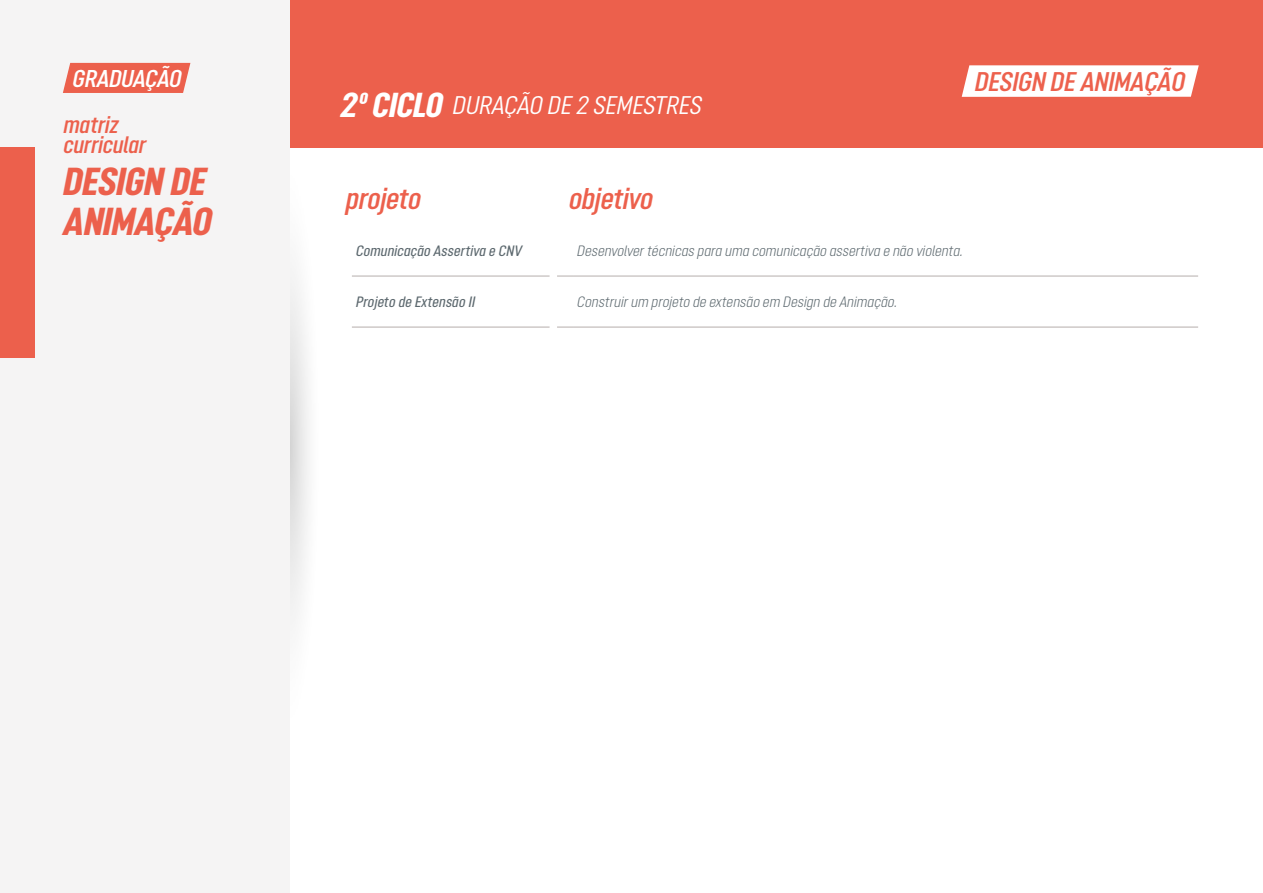
<style>
.page{position:relative;width:1263px;height:893px;background:#fff}
.page>*{position:absolute;margin:0;border:0;box-sizing:border-box;transform-origin:0 0}
.t1{font:italic 800 39px/40.5px "Opinion Pro Condensed";color:#ec604c}
.t2{font:italic 600 30px "Opinion Pro Condensed";color:#ec604c}
.t3{font:italic 600 27px "Opinion Pro Condensed";color:#ed614d}
.t4{font:italic 25.5px "Opinion Pro Condensed";color:#fff}
.t5{font:italic 600 24.3px "Opinion Pro Condensed";color:#fff}
.t6{font:italic 600 23.85px/20.1px "Opinion Pro Condensed";color:#ec604c}
.t7{font:italic 300 15px "Opinion Pro Condensed";color:#5c686e}
.t8{font:italic 500 15px "Opinion Pro Condensed";letter-spacing:.01em;color:#5c686e}
.s1{font-weight:800;font-size:34.65px}
</style>
<div class="page">
<div style="left:0;top:0;width:1263px;height:147px;background:#ec604c"></div>
<img style="left:289px;top:147px;width:33px;height:599px">
<div style="left:0;top:0;width:289px;height:893px;background:#f5f4f4"></div>
<div style="left:0;top:147px;width:34px;height:211px;background:#ec604c"></div>
<svg style="left:352px;top:275px;width:846px;height:52px"></svg>
<hr style="left:352px;top:276px;width:221px;height:1px;background:#b5aeac">
<hr style="left:573px;top:276px;width:625px;height:1px;background:#b5aeac">
<hr style="left:352px;top:327px;width:221px;height:1px;background:#b5aeac">
<hr style="left:573px;top:327px;width:625px;height:1px;background:#b5aeac">
<svg style="left:63px;top:62px;width:128px;height:31px"></svg>
<div style="left:550px;top:181px;width:7px;height:669px;background:#fff"></div>
<svg style="left:962px;top:65px;width:237px;height:32px"></svg>
<h3 class="t5" style="left:73px;top:64px;width:110px">GRADUAÇÃO</h3>
<h3 class="t6" style="left:64px;top:114px;width:84px">matriz curricular</h3>
<h1 class="t1" style="left:64px;top:160px;width:150px">DESIGN DE<br>ANIMAÇÃO</h1>
<h3 class="t4" style="left:341px;top:91px;width:363px"><span class="s1">2º CICLO</span> DURAÇÃO DE 2 SEMESTRES</h3>
<h3 class="t3" style="left:975px;top:66px;width:212px">DESIGN DE ANIMAÇÃO</h3>
<h2 class="t2" style="left:346px;top:181px;width:77px">projeto</h2>
<h2 class="t2" style="left:569px;top:181px;width:86px">objetivo</h2>
<p class="t8" style="left:356px;top:242px;width:167px">Comunicação Assertiva e CNV</p>
<p class="t7" style="left:577px;top:242px;width:387px">Desenvolver técnicas para uma comunicação assertiva e não violenta.</p>
<p class="t8" style="left:356px;top:293px;width:121px">Projeto de Extensão II</p>
<p class="t7" style="left:577px;top:293px;width:322px">Construir um projeto de extensão em Design de Animação.</p>
</div>
